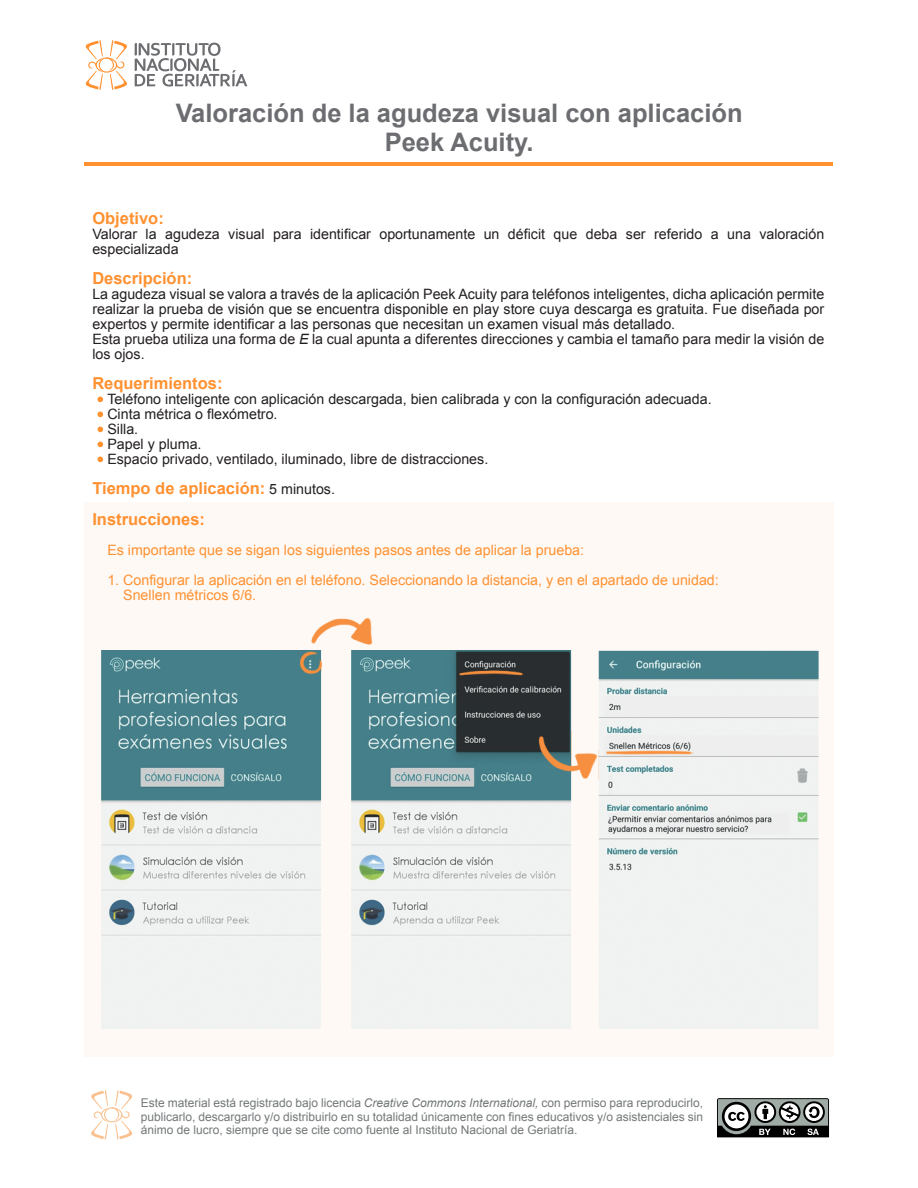
<style>
.page{position:relative;width:918px;height:1188px;background:#fff}
.page>*{position:absolute;margin:0;border:0;box-sizing:border-box;transform-origin:0 0}
.t1{font:700 25.5px/28.5px "Arial";color:#6c6d70;text-align:center}
.t2{font:700 16.5px/30.5px "Arial";color:#ff9131}
.t3{font:14.25px/15px "Arial";color:#231f20}
.t4{font:14.25px/15px "Arial";color:#ff9131}
.t5{font:12px/13.5px "Arial";color:#747879;text-align:justify}
.s1{font-style:italic}
.s2{font-weight:400;font-size:14.25px;color:#231f20}
</style>
<div class="page">
<div style="left:84px;top:502px;width:750px;height:555px;background:#fff9f5"></div>
<svg style="left:98px;top:397px;width:5px;height:5px"></svg>
<svg style="left:98px;top:412px;width:5px;height:5px"></svg>
<svg style="left:98px;top:427px;width:5px;height:5px"></svg>
<svg style="left:98px;top:442px;width:5px;height:5px"></svg>
<svg style="left:98px;top:457px;width:5px;height:5px"></svg>
<svg style="left:91px;top:1090px;width:41px;height:49px"></svg>
<svg style="left:717px;top:1098px;width:112px;height:39px"></svg>
<hr style="left:84px;top:162px;width:749px;height:3px;background:#ff9131">
<svg style="left:135px;top:43px;width:112px;height:44px"></svg>
<svg style="left:86px;top:40px;width:41px;height:50px"></svg>
<img style="left:101px;top:618px;width:718px;height:411px">
<h1 class="t1" style="left:176px;top:100px;width:568px">Valoración de la agudeza visual con aplicación<br>Peek Acuity.</h1>
<p class="t2" style="left:92px;top:204px;width:73px">Objetivo:</p>
<p class="t3" style="left:92px;top:227px;width:733px">Valorar la agudeza visual para identificar oportunamente un déficit que deba ser referido a una valoración especializada</p>
<p class="t2" style="left:92px;top:264px;width:101px">Descripción:</p>
<p class="t3" style="left:92px;top:287px;width:733px">La agudeza visual se valora a través de la aplicación Peek Acuity para teléfonos inteligentes, dicha aplicación permite realizar la prueba de visión que se encuentra disponible en play store cuya descarga es gratuita. Fue diseñada por expertos y permite identificar a las personas que necesitan un examen visual más detallado.<br>Esta prueba utiliza una forma de <span class="s1">E</span> la cual apunta a diferentes direcciones y cambia el tamaño para medir la visión de los ojos.</p>
<p class="t2" style="left:92px;top:369px;width:132px">Requerimientos:</p>
<p class="t3" style="left:107px;top:392px;width:606px">Teléfono inteligente con aplicación descargada, bien calibrada y con la configuración adecuada.<br>Cinta métrica o flexómetro.<br>Silla.<br>Papel y pluma.<br>Espacio privado, ventilado, iluminado, libre de distracciones.</p>
<p class="t2" style="left:92px;top:474px;width:244px">Tiempo de aplicación: <span class="s2">5 minutos.<br></span>Instrucciones:</p>
<p class="t4" style="left:107px;top:542px;width:478px">Es importante que se sigan los siguientes pasos antes de aplicar la prueba:</p>
<p class="t4" style="left:123px;top:572px;width:597px;text-indent:-16px">1. Configurar la aplicación en el teléfono. Seleccionando la distancia, y en el apartado de unidad:<br>Snellen métricos 6/6.</p>
<p class="t5" style="left:141px;top:1096px;width:564px">Este material está registrado bajo licencia <span class="s1">Creative Commons International,</span> con permiso para reproducirlo, publicarlo, descargarlo y/o distribuirlo en su totalidad únicamente con fines educativos y/o asistenciales sin ánimo de lucro, siempre que se cite como fuente al Instituto Nacional de Geriatría.</p>
</div>
